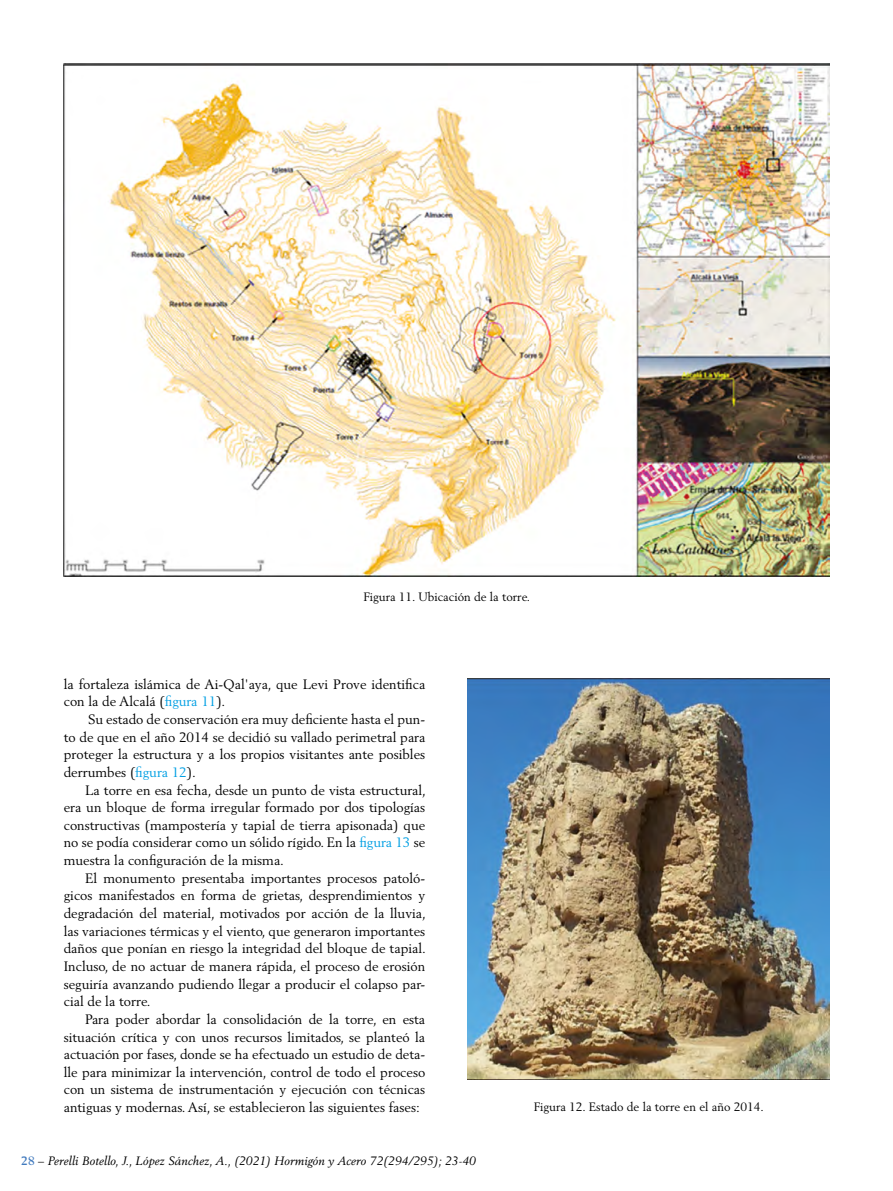
<style>
.page{position:relative;width:893px;height:1191px;background:#fff}
.page>*{position:absolute;margin:0;border:0;box-sizing:border-box;transform-origin:0 0}
.t1{font:13.5px/17.7px "Berling LT Std";color:#000;text-align:justify}
.t2{font:italic 12px "Berling LT Std";letter-spacing:.01em;color:#000}
.t3{font:12px "Berling LT Std";color:#000}
.s1{color:#009fe3}
.s2{font-weight:700;font-style:normal;color:#417abe}
.s3{font-style:normal}
</style>
<div class="page">
<img style="left:64px;top:64px;width:765px;height:512px">
<img style="left:468px;top:678px;width:361px;height:401px">
<p class="t3" style="left:363px;top:589px;width:168px">Figura 11. Ubicación de la torre.</p>
<p class="t1" style="left:64px;top:675px;width:363px">la fortaleza islámica de Ai-Qal'aya, que Levi Prove identifica con la de Alcalá (<span class="s1">figura 11</span>).</p>
<p class="t1" style="left:64px;top:710px;width:363px;text-indent:24px">Su estado de conservación era muy deficiente hasta el pun&shy;to de que en el año 2014 se decidió su vallado perimetral para proteger la estructura y a los propios visitantes ante posibles derrumbes (<span class="s1">figura 12</span>).</p>
<p class="t1" style="left:64px;top:781px;width:364px;text-indent:21px">La torre en esa fecha, desde un punto de vista estructural, era un bloque de forma irregular formado por dos tipologías constructivas (mampostería y tapial de tierra apisonada) que no se podía considerar como un sólido rígido. En la <span class="s1">figura 13</span> se muestra la configuración de la misma.</p>
<p class="t1" style="left:64px;top:869px;width:364px;text-indent:21px">El monumento presentaba importantes procesos patoló&shy;gicos manifestados en forma de grietas, desprendimientos y degradación del material, motivados por acción de la lluvia, las variaciones térmicas y el viento, que generaron importantes daños que ponían en riesgo la integridad del bloque de tapial.<br>Incluso, de no actuar de manera rápida, el proceso de erosión seguiría avanzando pudiendo llegar a producir el colapso par&shy;cial de la torre.</p>
<p class="t1" style="left:64px;top:1010px;width:363px;text-indent:21px">Para poder abordar la consolidación de la torre, en esta situación crítica y con unos recursos limitados, se planteó la actuación por fases, donde se ha efectuado un estudio de deta&shy;lle para minimizar la intervención, control de todo el proceso con un sistema de instrumentación y ejecución con técnicas antiguas y modernas. Así, se establecieron las siguientes fases:</p>
<p class="t2" style="left:21px;top:1153px;width:456px"><span class="s2">28</span> <span class="s3">–</span> Perelli Botello, J., López Sánchez, A., (2021) Hormigón y Acero 72(294/295); 23-40</p>
<p class="t3" style="left:534px;top:1099px;width:232px">Figura 12. Estado de la torre en el año 2014.</p>
</div>
